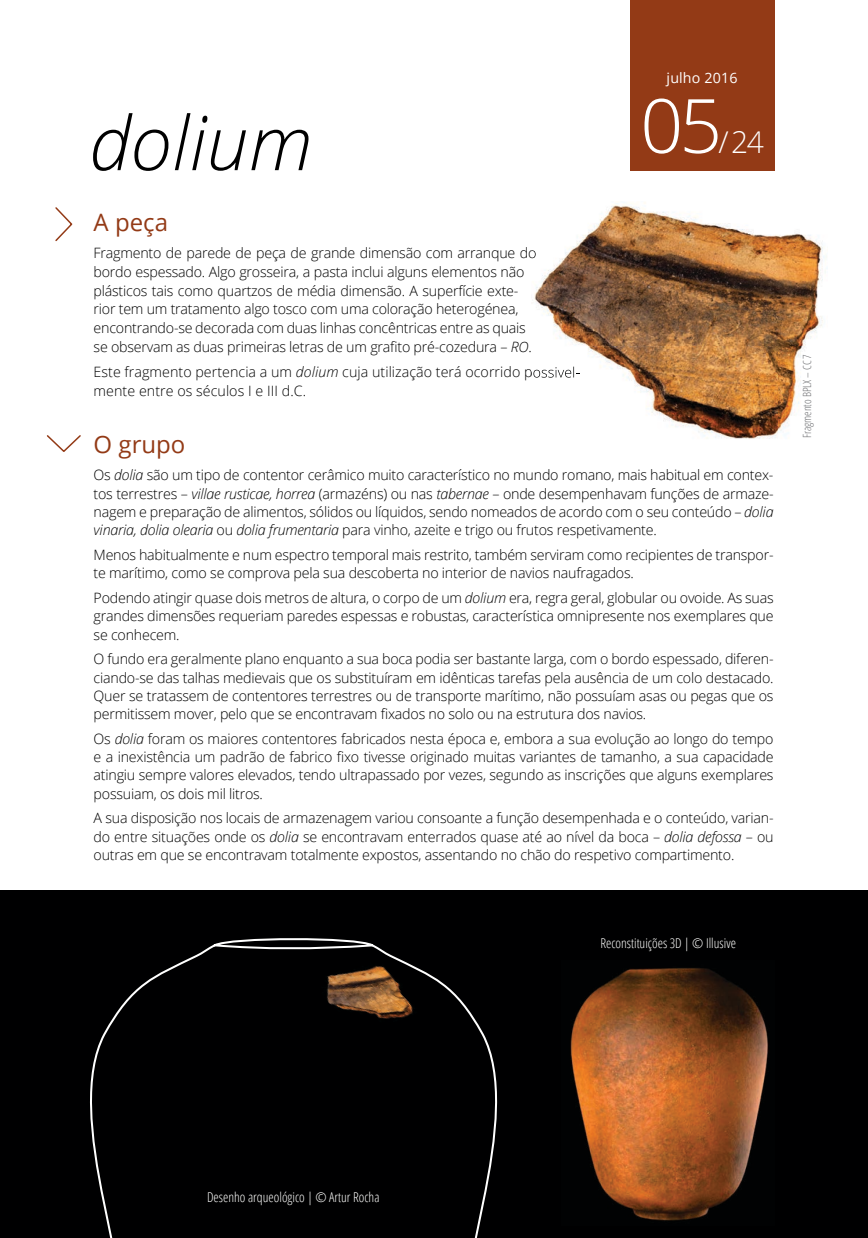
<style>
.page{position:relative;width:868px;height:1238px;background:#fff}
.page>*{position:absolute;margin:0;border:0;box-sizing:border-box;transform-origin:0 0}
.t1{font:italic 300 75px "Open Sans";color:#000}
.t2{font:300 75px "Open Sans";color:#fff}
.t3{font:300 30px "Open Sans";color:#fff}
.t4{font:24px "Open Sans";color:#933a16}
.t5{font:300 14.25px/18.3px "Open Sans";letter-spacing:-.015em;color:#000;text-align:justify}
.t6{font:300 14.25px/18.8px "Open Sans";letter-spacing:.005em;color:#000}
.t7{font:14.25px "Open Sans";letter-spacing:.01em;color:#fff}
.t8{font:300 condensed 13.5px "Open Sans";color:#fff}
.t9{font:300 condensed 11.25px "Open Sans";color:#6d6e71}
.s1{font-style:italic}
</style>
<div class="page">
<svg style="left:55px;top:207px;width:18px;height:35px"></svg>
<svg style="left:46px;top:435px;width:35px;height:17px"></svg>
<div style="left:0;top:890px;width:867px;height:347px;background:#000001"></div>
<div style="left:630px;top:0;width:144px;height:170px;background:#933a16"></div>
<img style="left:534px;top:202px;width:291px;height:237px">
<img style="left:531px;top:247px;width:5px;height:14px">
<img style="left:531px;top:366px;width:43px;height:15px">
<img style="left:570px;top:968px;width:199px;height:253px">
<svg style="left:90px;top:938px;width:407px;height:299px"></svg>
<img style="left:309px;top:956px;width:118px;height:78px">
<h1 class="t1" style="left:89px;top:91px;width:225px">dolium</h1>
<p class="t7" style="left:666px;top:68px;width:72px">julho 2016</p>
<p class="t7" style="left:659px;top:68px;width:86px">janeiro 2016</p>
<h1 class="t2" style="left:640px;top:74px;width:83px">05</h1>
<h1 class="t2" style="left:679px;top:74px;width:44px">1</h1>
<h2 class="t3" style="left:718px;top:121px;width:47px">/24</h2>
<h3 class="t4" style="left:94px;top:206px;width:76px">A peça</h3>
<p class="t5" style="left:94px;top:243px;width:444px;line-height:18.8px;text-align:left">Fragmento de parede de peça de grande dimensão com arranque do bordo espessado. Algo grosseira, a pasta inclui alguns elementos não plásticos tais como quartzos de média dimensão. A superfície exte&shy;rior tem um tratamento algo tosco com uma coloração heterogénea, encontrando-se decorada com duas linhas concêntricas entre as quais se observam as duas primeiras letras de um grafito pré-cozedura – <span class="s1">RO</span>.</p>
<p class="t6" style="left:94px;top:362px;width:488px">Este fragmento pertencia a um <span class="s1">dolium</span> cuja utilização terá ocorrido possivel&shy;mente entre os séculos I e III d.C.</p>
<h3 class="t4" style="left:94px;top:428px;width:93px">O grupo</h3>
<p class="t5" style="left:94px;top:465px;width:681px">Os <span class="s1">dolia</span> são um tipo de contentor cerâmico muito característico no mundo romano, mais habitual em contex&shy;tos terrestres – <span class="s1">villae rusticae, horrea</span> (armazéns) ou nas <span class="s1">tabernae</span> – onde desempenhavam funções de armaze&shy;nagem e preparação de alimentos, sólidos ou líquidos, sendo nomeados de acordo com o seu conteúdo – <span class="s1">dolia vinaria, dolia olearia</span> ou <span class="s1">dolia frumentaria</span> para vinho, azeite e trigo ou frutos respetivamente.</p>
<p class="t5" style="left:94px;top:545px;width:681px">Menos habitualmente e num espectro temporal mais restrito, também serviram como recipientes de transpor&shy;te marítimo, como se comprova pela sua descoberta no interior de navios naufragados.</p>
<p class="t5" style="left:94px;top:588px;width:681px">Podendo atingir quase dois metros de altura, o corpo de um <span class="s1">dolium</span> era, regra geral, globular ou ovoide. As suas grandes dimensões requeriam paredes espessas e robustas, característica omnipresente nos exemplares que se conhecem.</p>
<p class="t5" style="left:94px;top:649px;width:681px">O fundo era geralmente plano enquanto a sua boca podia ser bastante larga, com o bordo espessado, diferen&shy;ciando-se das talhas medievais que os substituíram em idênticas tarefas pela ausência de um colo destacado.<br>Quer se tratassem de contentores terrestres ou de transporte marítimo, não possuíam asas ou pegas que os permitissem mover, pelo que se encontravam fixados no solo ou na estrutura dos navios.</p>
<p class="t5" style="left:94px;top:729px;width:681px">Os <span class="s1">dolia</span> foram os maiores contentores fabricados nesta época e, embora a sua evolução ao longo do tempo e a inexistência um padrão de fabrico fixo tivesse originado muitas variantes de tamanho, a sua capacidade atingiu sempre valores elevados, tendo ultrapassado por vezes, segundo as inscrições que alguns exemplares possuiam, os dois mil litros.</p>
<p class="t5" style="left:94px;top:808px;width:681px">A sua disposição nos locais de armazenagem variou consoante a função desempenhada e o conteúdo, varian&shy;do entre situações onde os <span class="s1">dolia</span> se encontravam enterrados quase até ao nível da boca – <span class="s1">dolia defossa</span> – ou outras em que se encontravam totalmente expostos, assentando no chão do respetivo compartimento.</p>
<p class="t9" style="left:799px;top:438px;width:86px;rotate:-90deg">Fragmento BPLX – CC 7</p>
<p class="t8" style="left:600px;top:934px;width:137px">Reconstituições 3D | © Illusive</p>
<p class="t8" style="left:207px;top:1187px;width:174px">Desenho arqueológico | © Artur Rocha</p>
</div>
